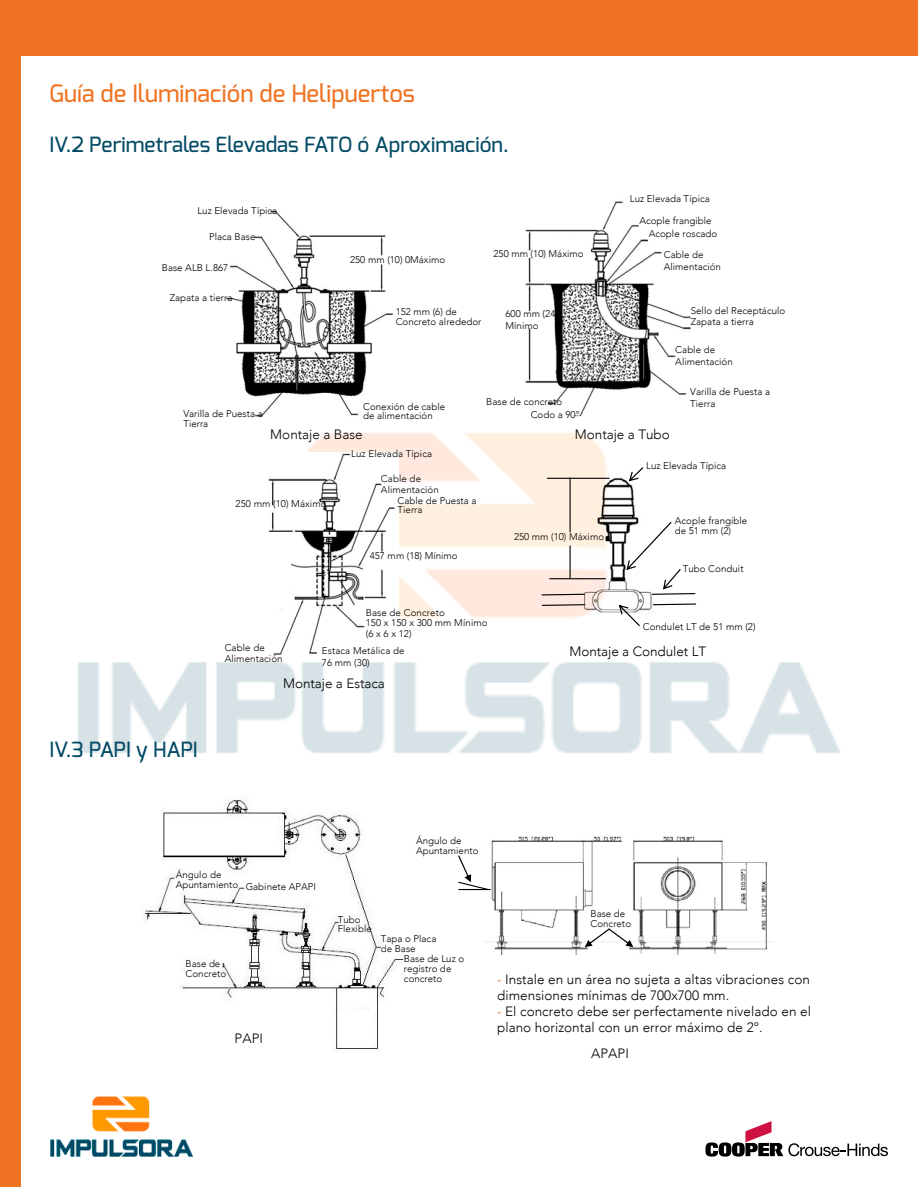
<style>
.page{position:relative;width:918px;height:1188px;background:#fff}
.page>*{position:absolute;margin:0;border:0;box-sizing:border-box;transform-origin:0 0}
.t1{font:500 24px "Exo";color:#ef7323}
.t2{font:500 21px "Exo";color:#024a64}
.t3{font:300 13.5px/16.2px "Avenir";letter-spacing:.005em;color:#000}
.t4{font:300 9.75px/9.8px "Avenir";letter-spacing:.005em;color:#000}
.s1{color:#ef7323}
</style>
<div class="page">
<div style="left:0;top:0;width:20px;height:1186px;background:#ef7323"></div>
<div style="left:3px;top:0;width:914px;height:55px;background:#ef7323"></div>
<svg style="left:706px;top:1121px;width:182px;height:36px"></svg>
<img style="left:50px;top:1097px;width:143px;height:60px">
<img style="left:78px;top:433px;width:762px;height:320px">
<img style="left:225px;top:210px;width:168px;height:207px">
<img style="left:525px;top:201px;width:166px;height:216px">
<img style="left:267px;top:452px;width:131px;height:205px">
<img style="left:580px;top:476px;width:78px;height:139px">
<svg style="left:652px;top:603px;width:45px;height:3px"></svg>
<svg style="left:541px;top:593px;width:45px;height:3px"></svg>
<svg style="left:541px;top:604px;width:45px;height:3px"></svg>
<hr style="left:550px;top:578px;width:55px;height:1px;background:#000">
<hr style="left:547px;top:478px;width:62px;height:1px;background:#000">
<hr style="left:570px;top:546px;width:1px;height:32px;background:#000">
<hr style="left:570px;top:478px;width:1px;height:54px;background:#000">
<svg style="left:629px;top:467px;width:14px;height:14px"></svg>
<img style="left:483px;top:836px;width:290px;height:118px">
<img style="left:143px;top:799px;width:261px;height:253px">
<svg style="left:627px;top:522px;width:69px;height:73px"></svg>
<svg style="left:619px;top:605px;width:21px;height:21px"></svg>
<hr style="left:164px;top:856px;width:121px;height:1px;background:#000">
<svg style="left:458px;top:855px;width:31px;height:36px"></svg>
<hr style="left:459px;top:889px;width:31px;height:1px;background:#000">
<svg style="left:585px;top:928px;width:48px;height:19px"></svg>
<h1 class="t1" style="left:49px;top:78px;width:367px">Guía de Iluminación de Helipuertos</h1>
<h2 class="t2" style="left:49px;top:131px;width:461px">IV.2 Perimetrales Elevadas FATO ó Aproximación.</h2>
<p class="t4" style="left:630px;top:193px;width:81px">Luz Elevada Típica</p>
<p class="t4" style="left:649px;top:214px;width:70px;line-height:13.4px;text-indent:-9px">Acople frangible<br>Acople roscado</p>
<p class="t4" style="left:664px;top:249px;width:59px;line-height:11.7px">Cable de<br>Alimentación</p>
<p class="t4" style="left:691px;top:305px;width:96px;line-height:11.4px">Sello del Receptáculo<br>Zapata a tierra</p>
<p class="t4" style="left:675px;top:344px;width:59px;line-height:11.7px">Cable de<br>Alimentación</p>
<p class="t4" style="left:690px;top:386px;width:81px;line-height:11.7px">Varilla de Puesta a<br>Tierra</p>
<p class="t4" style="left:197px;top:206px;width:81px">Luz Elevada Típica</p>
<p class="t4" style="left:209px;top:232px;width:48px">Placa Base</p>
<p class="t4" style="left:162px;top:263px;width:68px">Base ALB L.867</p>
<p class="t4" style="left:170px;top:293px;width:64px">Zapata a tierra</p>
<p class="t4" style="left:493px;top:249px;width:92px">250 mm (10) Máximo</p>
<p class="t4" style="left:350px;top:255px;width:96px">250 mm (10) 0Máximo</p>
<p class="t4" style="left:396px;top:307px;width:87px">152 mm (6) de<br>Concreto alrededor</p>
<p class="t4" style="left:505px;top:308px;width:54px;line-height:11.7px">600 mm (24)<br>Mínimo</p>
<p class="t4" style="left:486px;top:396px;width:78px">Base de concreto</p>
<p class="t4" style="left:363px;top:401px;width:83px">Conexión de cable de alimentación</p>
<p class="t4" style="left:351px;top:449px;width:83px">Luz Elevada Típica</p>
<p class="t4" style="left:183px;top:409px;width:81px">Varilla de Puesta a<br>Tierra</p>
<p class="t4" style="left:531px;top:410px;width:50px">Codo a 90°</p>
<h3 class="t3" style="left:270px;top:426px;width:94px">Montaje a Base</h3>
<h3 class="t3" style="left:575px;top:426px;width:96px">Montaje a Tubo</h3>
<h2 class="t2" style="left:49px;top:736px;width:150px">IV.3 PAPI y HAPI</h2>
<p class="t4" style="left:236px;top:499px;width:92px">250 mm (10) Máximo</p>
<p class="t4" style="left:381px;top:473px;width:60px;line-height:11.7px">Cable de<br>Alimentación</p>
<p class="t4" style="left:398px;top:495px;width:80px">Cable de Puesta a<br>Tierra</p>
<p class="t4" style="left:370px;top:551px;width:89px">457 mm (18) Mínimo</p>
<p class="t4" style="left:225px;top:641px;width:60px;line-height:11.7px">Cable de<br>Alimentación</p>
<p class="t4" style="left:366px;top:608px;width:123px">Base de Concreto<br>150 x 150 x 300 mm Mínimo</p>
<p class="t4" style="left:322px;top:626px;width:91px;line-height:16.6px;text-indent:44px">(6 x 6 x 12)<br>Estaca Metálica de</p>
<p class="t4" style="left:322px;top:658px;width:49px">76 mm (30)</p>
<h3 class="t3" style="left:283px;top:676px;width:103px">Montaje a Estaca</h3>
<p class="t4" style="left:514px;top:532px;width:92px">250 mm (10) Máximo</p>
<p class="t4" style="left:646px;top:461px;width:82px">Luz Elevada Típica</p>
<p class="t4" style="left:675px;top:516px;width:74px">Acople frangible de 51 mm (2)</p>
<p class="t4" style="left:683px;top:564px;width:62px">Tubo Conduit</p>
<p class="t4" style="left:643px;top:621px;width:114px">Condulet LT de 51 mm (2)</p>
<h3 class="t3" style="left:569px;top:643px;width:138px">Montaje a Condulet LT</h3>
<p class="t4" style="left:176px;top:868px;width:142px;line-height:12.6px">Ángulo de<br>Apuntamiento Gabinete APAPI</p>
<p class="t4" style="left:186px;top:959px;width:42px">Base de<br>Concreto</p>
<h3 class="t3" style="left:235px;top:1030px;width:30px">PAPI</h3>
<p class="t4" style="left:416px;top:836px;width:64px">Ángulo de<br>Apuntamiento</p>
<p class="t4" style="left:338px;top:915px;width:35px">Tubo<br>Flexible</p>
<p class="t4" style="left:381px;top:934px;width:57px">Tapa o Placa de Base</p>
<p class="t4" style="left:404px;top:954px;width:62px">Base de Luz o registro de concreto</p>
<p class="t4" style="left:591px;top:909px;width:42px">Base de<br>Concreto</p>
<h3 class="t3" style="left:497px;top:971px;width:314px"><span class="s1">-</span> Instale en un área no sujeta a altas vibraciones con dimensiones mínimas de 700x700 mm.</h3>
<h3 class="t3" style="left:497px;top:1003px;width:315px"><span class="s1">-</span> El concreto debe ser perfectamente nivelado en el plano horizontal con un error máximo de 2°.</h3>
<h3 class="t3" style="left:591px;top:1045px;width:39px">APAPI</h3>
</div>
